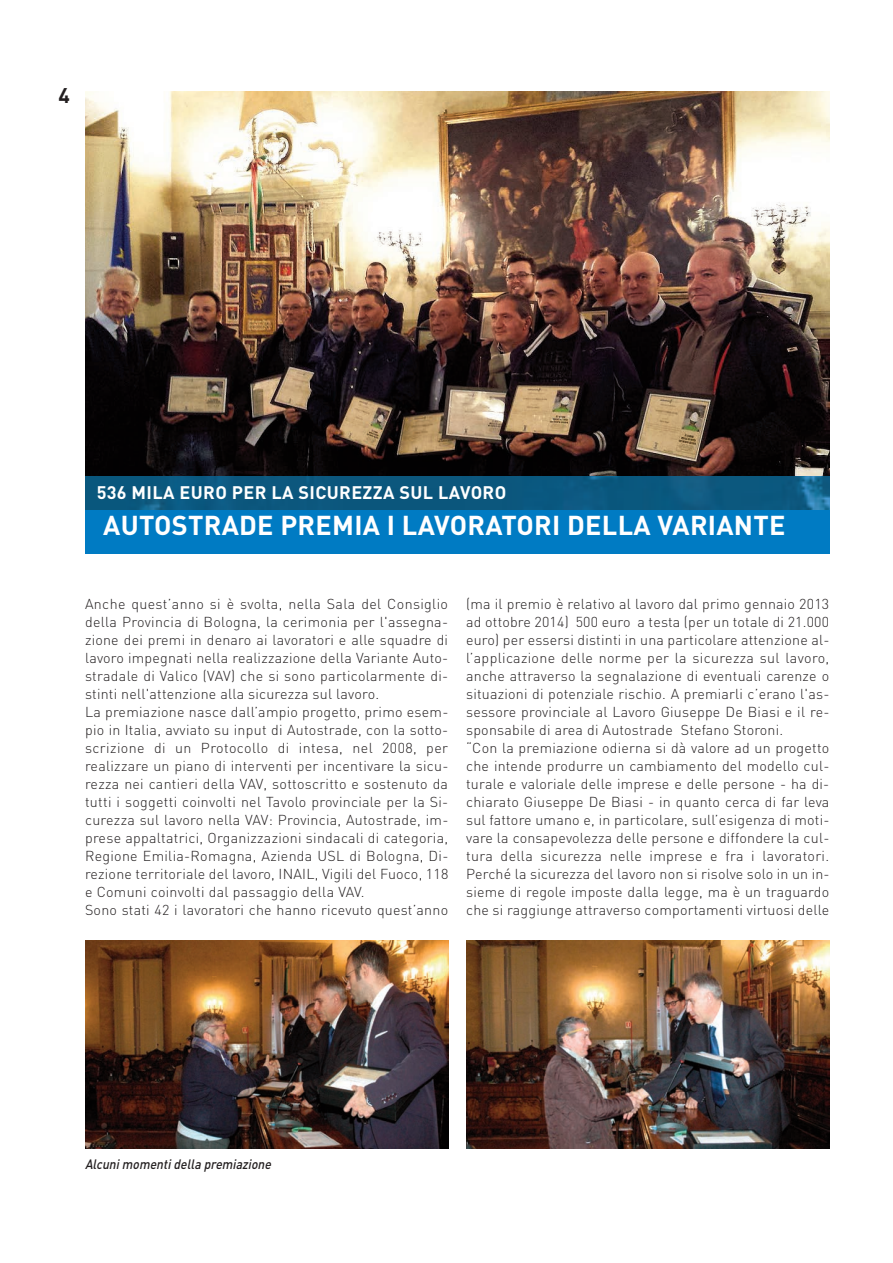
<style>
.page{position:relative;width:893px;height:1263px;background:#fff}
.page>*{position:absolute;margin:0;border:0;box-sizing:border-box;transform-origin:0 0}
.t1{font:700 27px "DIN";letter-spacing:.01em;color:#fff}
.t2{font:700 21px "DIN";color:#231f20}
.t3{font:700 18px "DIN";letter-spacing:.02em;color:#fff}
.t4{font:300 14.25px/18px "DIN";letter-spacing:.015em;color:#231f20}
.t5{font:italic 500 13.5px "DIN";color:#231f20;scale:.9 1}
</style>
<div class="page">
<div style="left:85px;top:509px;width:744px;height:45px;background:#007bc3"></div>
<img style="left:85px;top:92px;width:744px;height:385px">
<img style="left:85px;top:477px;width:744px;height:33px">
<img style="left:466px;top:940px;width:363px;height:209px">
<img style="left:85px;top:940px;width:363px;height:209px">
<h2 class="t2" style="left:58px;top:84px;width:13px">4</h2>
<p class="t3" style="left:97px;top:483px;width:411px">536 MILA EURO PER LA SICUREZZA SUL LAVORO</p>
<h1 class="t1" style="left:103px;top:510px;width:684px">AUTOSTRADE PREMIA I LAVORATORI DELLA VARIANTE</h1>
<p class="t4" style="left:85px;top:595px;width:365px">Anche quest’anno si è svolta, nella Sala del Consiglio della Provincia di Bologna, la cerimonia per l'assegna&shy;zione dei premi in denaro ai lavoratori e alle squadre di lavoro impegnati nella realizzazione della Variante Auto&shy;stradale di Valico (VAV) che si sono particolarmente di&shy;stinti nell'attenzione alla sicurezza sul lavoro.<br>La premiazione nasce dall’ampio progetto, primo esem&shy;pio in Italia, avviato su input di Autostrade, con la sotto&shy;scrizione di un Protocollo di intesa, nel 2008, per realizzare un piano di interventi per incentivare la sicu&shy;rezza nei cantieri della VAV, sottoscritto e sostenuto da tutti i soggetti coinvolti nel Tavolo provinciale per la Si&shy;curezza sul lavoro nella VAV: Provincia, Autostrade, im&shy;prese appaltatrici, Organizzazioni sindacali di categoria, Regione Emilia-Romagna, Azienda USL di Bologna, Di&shy;rezione territoriale del lavoro, INAIL, Vigili del Fuoco, 118 e Comuni coinvolti dal passaggio della VAV.<br>Sono stati 42 i lavoratori che hanno ricevuto quest’anno</p>
<p class="t4" style="left:466px;top:595px;width:365px">(ma il premio è relativo al lavoro dal primo gennaio 2013 ad ottobre 2014) 500 euro a testa (per un totale di 21.000 euro) per essersi distinti in una particolare attenzione al&shy;l’applicazione delle norme per la sicurezza sul lavoro, anche attraverso la segnalazione di eventuali carenze o situazioni di potenziale rischio. A premiarli c’erano l'as&shy;sessore provinciale al Lavoro Giuseppe De Biasi e il re&shy;sponsabile di area di Autostrade Stefano Storoni.<br>“Con la premiazione odierna si dà valore ad un progetto che intende produrre un cambiamento del modello cul&shy;turale e valoriale delle imprese e delle persone - ha di&shy;chiarato Giuseppe De Biasi - in quanto cerca di far leva sul fattore umano e, in particolare, sull’esigenza di moti&shy;vare la consapevolezza delle persone e diffondere la cul&shy;tura della sicurezza nelle imprese e fra i lavoratori.<br>Perché la sicurezza del lavoro non si risolve solo in un in&shy;sieme di regole imposte dalla legge, ma è un traguardo che si raggiunge attraverso comportamenti virtuosi delle</p>
<p class="t5" style="left:85px;top:1156px;width:211px">Alcunimomentidella premiazione</p>
</div>
